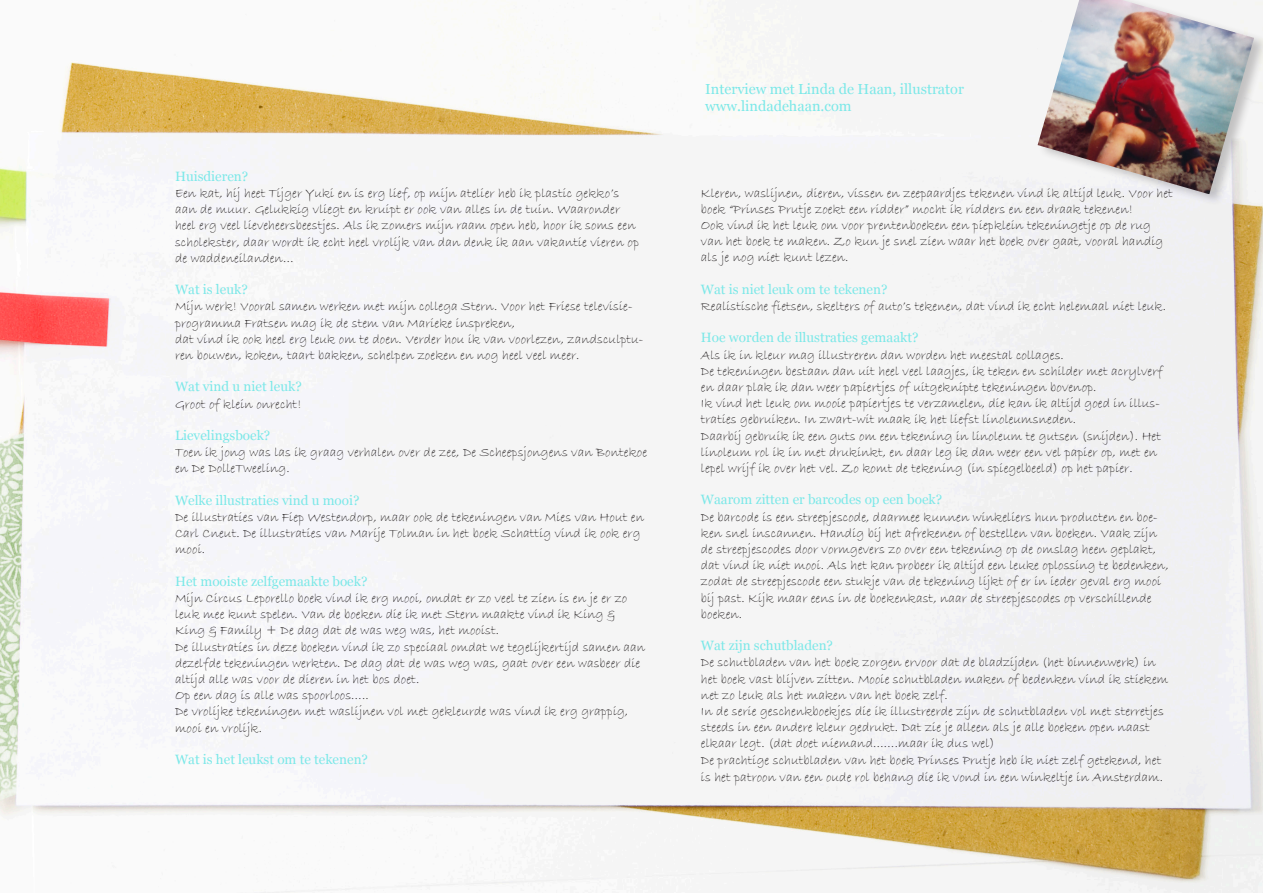
<style>
.page{position:relative;width:1263px;height:893px;background:#fff}
.page>*{position:absolute;margin:0;border:0;box-sizing:border-box;transform-origin:0 0}
.t1{font:14.4px "Georgia";color:#7be8e8}
.t2{font:13.5px/16.2px "Bradley Hand ITC";color:#231f20}
.t3{font:13.5px "Georgia";color:#7be8e8}
</style>
<div class="page">
<img style="left:0;top:25px;width:1263px;height:868px">
<div style="left:1038px;top:0;width:225px;height:206px;background:#231f20;opacity:.24"></div>
<img style="left:1037px;top:0;width:217px;height:194px">
<p class="t3" style="left:175px;top:168px;width:75px">Huisdieren?</p>
<p class="t2" style="left:175px;top:185px;width:466px">Een kat, hij heet Tijger Yuki en is erg lief, op mijn atelier heb ik plastic gekko’s aan de muur. Gelukkig vliegt en kruipt er ook van alles in de tuin. Waaronder heel erg veel lieveheersbeestjes. Als ik zomers mijn raam open heb, hoor ik soms een scholekster, daar wordt ik echt heel vrolijk van dan denk ik aan vakantie vieren op de waddeneilanden…</p>
<p class="t3" style="left:175px;top:281px;width:74px">Wat is leuk?</p>
<p class="t2" style="left:175px;top:299px;width:459px">Mijn werk! Vooral samen werken met mijn collega Stern. Voor het Friese televisie&shy;programma Fratsen mag ik de stem van Marieke inspreken,</p>
<p class="t2" style="left:175px;top:331px;width:470px">dat vind ik ook heel erg leuk om te doen. Verder hou ik van voorlezen, zandsculptu&shy;ren bouwen, koken, taart bakken, schelpen zoeken en nog heel veel meer.</p>
<p class="t3" style="left:175px;top:378px;width:128px">Wat vind u niet leuk?</p>
<p class="t2" style="left:175px;top:396px;width:128px">Groot of klein onrecht!</p>
<p class="t3" style="left:175px;top:427px;width:97px">Lievelingsboek?</p>
<p class="t2" style="left:175px;top:445px;width:474px">Toen ik jong was las ik graag verhalen over de zee, De Scheepsjongens van Bontekoe en De DolleTweeling.</p>
<p class="t3" style="left:175px;top:492px;width:186px">Welke illustraties vind u mooi?</p>
<p class="t2" style="left:175px;top:509px;width:471px">De illustraties van Fiep Westendorp, maar ook de tekeningen van Mies van Hout en<br>Carl Cneut. De illustraties van Marije Tolman in het boek Schattig vind ik ook erg mooi.</p>
<p class="t3" style="left:175px;top:573px;width:194px">Het mooiste zelfgemaakte boek?</p>
<p class="t2" style="left:175px;top:590px;width:454px">Mijn Circus Leporello boek vind ik erg mooi, omdat er zo veel te zien is en je er zo leuk mee kunt spelen. Van de boeken die ik met Stern maakte vind ik King &amp;<br>King &amp; Family + De dag dat de was weg was, het mooist.</p>
<p class="t2" style="left:175px;top:639px;width:472px">De illustraties in deze boeken vind ik zo speciaal omdat we tegelijkertijd samen aan dezelfde tekeningen werkten. De dag dat de was weg was, gaat over een wasbeer die altijd alle was voor de dieren in het bos doet.</p>
<p class="t2" style="left:175px;top:688px;width:195px">Op een dag is alle was spoorloos…..</p>
<p class="t2" style="left:175px;top:704px;width:455px">De vrolijke tekeningen met waslijnen vol met gekleurde was vind ik erg grappig, mooi en vrolijk.</p>
<p class="t3" style="left:175px;top:751px;width:195px">Wat is het leukst om te tekenen?</p>
<p class="t1" style="left:705px;top:80px;width:260px">Interview met Linda de Haan, illustrator</p>
<p class="t1" style="left:705px;top:98px;width:148px">www.lindadehaan.com</p>
<p class="t2" style="left:701px;top:185px;width:473px">Kleren, waslijnen, dieren, vissen en zeepaardjes tekenen vind ik altijd leuk. Voor het boek “Prinses Prutje zoekt een ridder” mocht ik ridders en een draak tekenen!</p>
<p class="t2" style="left:701px;top:217px;width:464px">Ook vind ik het leuk om voor prentenboeken een piepklein tekeningetje op de rug van het boek te maken. Zo kun je snel zien waar het boek over gaat, vooral handig als je nog niet kunt lezen.</p>
<p class="t3" style="left:701px;top:281px;width:188px">Wat is niet leuk om te tekenen?</p>
<p class="t2" style="left:701px;top:298px;width:467px">Realistische fietsen, skelters of auto’s tekenen, dat vind ik echt helemaal niet leuk.</p>
<p class="t3" style="left:701px;top:329px;width:219px">Hoe worden de illustraties gemaakt?</p>
<p class="t2" style="left:701px;top:347px;width:364px">Als ik in kleur mag illustreren dan worden het meestal collages.</p>
<p class="t2" style="left:701px;top:363px;width:463px">De tekeningen bestaan dan uit heel veel laagjes, ik teken en schilder met acrylverf en daar plak ik dan weer papiertjes of uitgeknipte tekeningen bovenop.</p>
<p class="t2" style="left:701px;top:395px;width:461px">Ik vind het leuk om mooie papiertjes te verzamelen, die kan ik altijd goed in illus&shy;traties gebruiken. In zwart-wit maak ik het liefst linoleumsneden.</p>
<p class="t2" style="left:701px;top:428px;width:462px">Daarbij gebruik ik een guts om een tekening in linoleum te gutsen (snijden). Het linoleum rol ik in met drukinkt, en daar leg ik dan weer een vel papier op, met en lepel wrijf ik over het vel. Zo komt de tekening (in spiegelbeeld) op het papier.</p>
<p class="t3" style="left:701px;top:491px;width:243px">Waarom zitten er barcodes op een boek?</p>
<p class="t2" style="left:701px;top:509px;width:469px">De barcode is een streepjescode, daarmee kunnen winkeliers hun producten en boe&shy;ken snel inscannen. Handig bij het afrekenen of bestellen van boeken. Vaak zijn de streepjescodes door vormgevers zo over een tekening op de omslag heen geplakt, dat vind ik niet mooi. Als het kan probeer ik altijd een leuke oplossing te bedenken, zodat de streepjescode een stukje van de tekening lijkt of er in ieder geval erg mooi bij past. Kijk maar eens in de boekenkast, naar de streepjescodes op verschillende boeken.</p>
<p class="t3" style="left:701px;top:637px;width:134px">Wat zijn schutbladen?</p>
<p class="t2" style="left:701px;top:655px;width:469px">De schutbladen van het boek zorgen ervoor dat de bladzijden (het binnenwerk) in het boek vast blijven zitten. Mooie schutbladen maken of bedenken vind ik stiekem net zo leuk als het maken van het boek zelf.</p>
<p class="t2" style="left:701px;top:703px;width:465px">In de serie geschenkboekjes die ik illustreerde zijn de schutbladen vol met sterretjes steeds in een andere kleur gedrukt. Dat zie je alleen als je alle boeken open naast elkaar legt. (dat doet niemand…….maar ik dus wel)</p>
<p class="t2" style="left:701px;top:751px;width:464px;line-height:17.2px">De prachtige schutbladen van het boek Prinses Prutje heb ik niet zelf getekend, het is het patroon van een oude rol behang die ik vond in een winkeltje in Amsterdam.</p>
</div>
